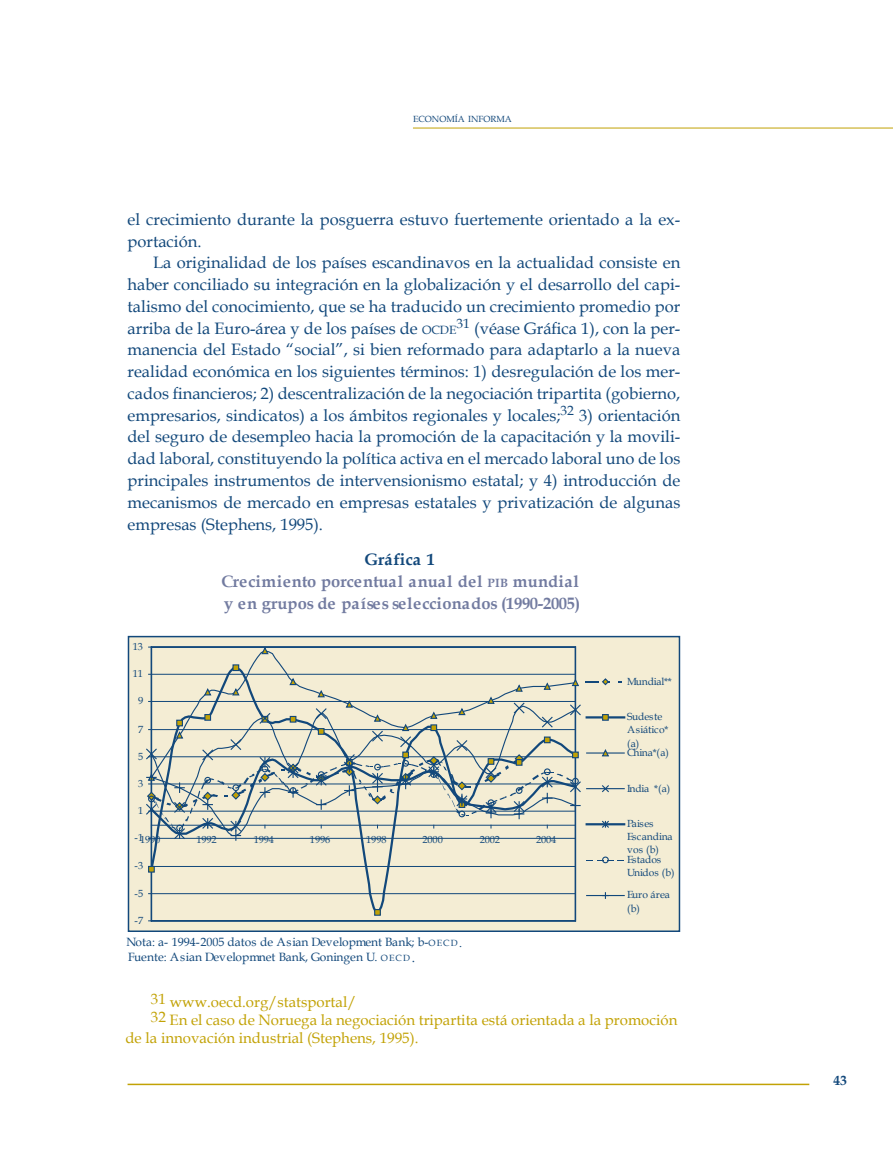
<style>
.page{position:relative;width:893px;height:1149px;background:#fff}
.page>*{position:absolute;margin:0;border:0;box-sizing:border-box;transform-origin:0 0}
.t1{font:16.5px/21.8px "Book Antiqua";color:#12487b}
.t2{font:700 16.5px/21.9px "Book Antiqua";letter-spacing:.005em;color:#727ba0;text-align:center}
.t3{font:15px "Book Antiqua";color:#c2a205}
.t4{font:700 13.5px "Book Antiqua";color:#12487b}
.t5{font:13.5px "Book Antiqua";color:#12487b}
.t6{font:12px/14.1px "Book Antiqua";color:#12487b}
.t7{font:10.35px/13px "Book Antiqua";letter-spacing:-.01em;color:#12487b}
.t8{font:8.85px "Book Antiqua";color:#12487b}
.s1{font-size:12px}
.s2{color:#12487b}
.s3{font-size:9px}
</style>
<div class="page">
<hr style="left:413px;top:128px;width:480px;height:1px;background:#c2a205">
<hr style="left:128px;top:1083px;width:681px;height:1px;background:#c2a205">
<div style="left:128px;top:636px;width:551px;height:294px;background:#f4edd4"></div>
<div style="left:128px;top:635px;width:552px;height:296px;border:2px solid #12487b"></div>
<svg style="left:146px;top:646px;width:478px;height:275px"></svg>
<p class="t8" style="left:413px;top:113px;width:100px">ECONOMÍA INFORMA</p>
<p class="t1" style="left:128px;top:208px;width:554px">el crecimiento durante la posguerra estuvo fuertemente orientado a la ex&shy;portación.</p>
<p class="t1" style="left:128px;top:251px;width:554px;text-align:justify;text-indent:26px">La originalidad de los países escandinavos en la actualidad consiste en haber conciliado su integración en la globalización y el desarrollo del capi&shy;talismo del conocimiento, que se ha traducido un crecimiento promedio por arriba de la Euro-área y de los países de <span class="s1">OCDE</span><sup>31</sup> (véase Gráfica 1), con la per&shy;manencia del Estado “social”, si bien reformado para adaptarlo a la nueva realidad económica en los siguientes términos: 1) desregulación de los mer&shy;cados financieros; 2) descentralización de la negociación tripartita (gobierno, empresarios, sindicatos) a los ámbitos regionales y locales;<sup>32</sup> 3) orientación del seguro de desempleo hacia la promoción de la capacitación y la movili&shy;dad laboral, constituyendo la política activa en el mercado laboral uno de los principales instrumentos de intervensionismo estatal; y 4) introducción de mecanismos de mercado en empresas estatales y privatización de algunas empresas (Stephens, 1995).</p>
<p class="t2" style="left:221px;top:548px;width:360px"><span class="s2">Gráfica 1<br></span>Crecimiento porcentual anual del <span class="s1">PIB</span> mundial y en grupos de países seleccionados (1990-2005)</p>
<p class="t7" style="left:133px;top:639px;width:12px">13</p>
<p class="t7" style="left:133px;top:666px;width:12px">11</p>
<p class="t7" style="left:138px;top:694px;width:7px">9</p>
<p class="t7" style="left:138px;top:722px;width:7px">7</p>
<p class="t7" style="left:138px;top:749px;width:7px">5</p>
<p class="t7" style="left:138px;top:776px;width:7px">3</p>
<p class="t7" style="left:138px;top:803px;width:7px">1</p>
<p class="t7" style="left:135px;top:830px;width:10px">-1</p>
<p class="t7" style="left:140px;top:832px;width:22px">1990</p>
<p class="t7" style="left:196px;top:832px;width:22px">1992</p>
<p class="t7" style="left:254px;top:832px;width:22px">1994</p>
<p class="t7" style="left:310px;top:832px;width:22px">1996</p>
<p class="t7" style="left:366px;top:832px;width:22px">1998</p>
<p class="t7" style="left:422px;top:832px;width:22px">2000</p>
<p class="t7" style="left:480px;top:832px;width:22px">2002</p>
<p class="t7" style="left:536px;top:832px;width:22px">2004</p>
<p class="t7" style="left:135px;top:858px;width:10px">-3</p>
<p class="t7" style="left:135px;top:886px;width:10px">-5</p>
<p class="t7" style="left:135px;top:913px;width:10px">-7</p>
<p class="t6" style="left:126px;top:934px;width:337px">Nota: a- 1994-2005 datos de Asian Development Bank; b-<span class="s3">OECD</span> .<br>Fuente: Asian Developmnet Bank, Goningen U. <span class="s3">OECD</span></p>
<p class="t5" style="left:412px;top:947px;width:5px">.</p>
<p class="t7" style="left:627px;top:674px;width:46px">Mundial**</p>
<p class="t7" style="left:627px;top:709px;width:43px">Sudeste<br>Asiático* (a)</p>
<p class="t7" style="left:627px;top:745px;width:43px">China*(a)</p>
<p class="t7" style="left:627px;top:781px;width:45px">India *(a)</p>
<p class="t7" style="left:627px;top:816px;width:47px">Paises<br>Escandina vos (b)</p>
<p class="t7" style="left:627px;top:852px;width:49px">Estados<br>Unidos (b)</p>
<p class="t7" style="left:627px;top:887px;width:45px">Euro área (b)</p>
<p class="t3" style="left:151px;top:990px;width:207px">31 www.oecd.org/statsportal/</p>
<p class="t3" style="left:151px;top:1008px;width:528px">32 En el caso de Noruega la negociación tripartita está orientada a la promoción</p>
<p class="t3" style="left:125px;top:1026px;width:295px">de la innovación industrial (Stephens, 1995).</p>
<p class="t4" style="left:833px;top:1070px;width:15px">43</p>
</div>
